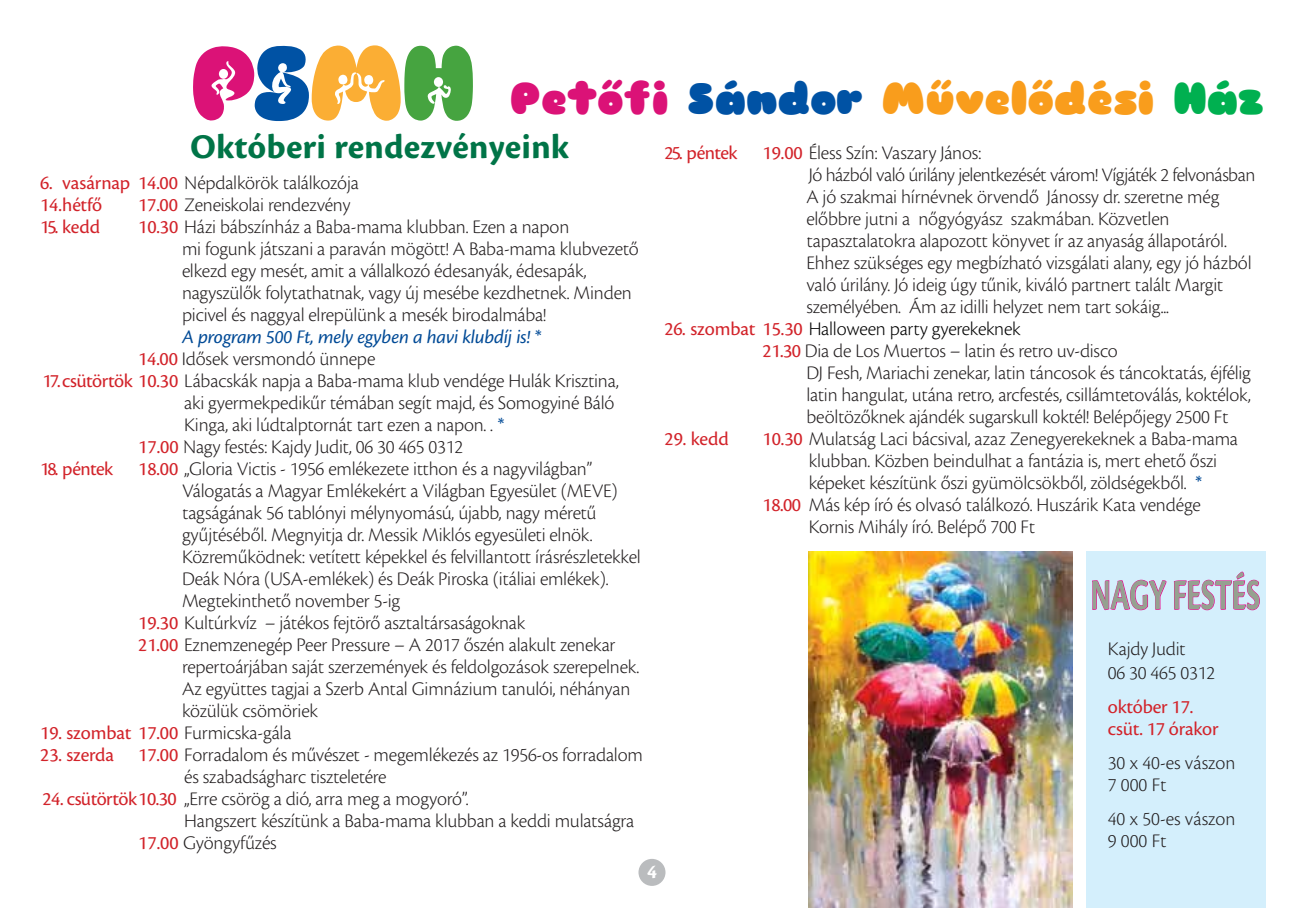
<style>
.page{position:relative;width:1304px;height:908px;background:#fff}
.page>*{position:absolute;margin:0;border:0;box-sizing:border-box;transform-origin:0 0}
.t1{font:700 45px "Cronos Pro";color:#95a190;scale:.67 1}
.t2{font:44px "Sniglet H";color:#f99d1c}
.t3{font:36px "Cronos Pro Bold Capt";color:#007447}
.t4{font:300 20px/22px "Cronos Pro";letter-spacing:-.01em;color:#231f20}
.t5{font:20px/22px "Cronos Pro";letter-spacing:-.01em;color:#d2232a}
.t6{font:italic 20px "Cronos Pro";letter-spacing:-.01em;color:#004a96}
.t7{font:300 20px "Cronos Pro";letter-spacing:-.01em;color:#000}
.t8{font:20px "Cronos Pro";letter-spacing:-.03em;color:#d2232a}
.t9{font:700 20px "Cronos Pro";color:#fff}
.s1{color:#db1277}
.s2{color:#0052a4}
.s3{color:#00b050}
.s4{font-weight:300;color:#231f20}
.s5{font-weight:400;color:#d2232a}
.s6{font-weight:400;font-style:italic;color:#004a96}
</style>
<div class="page">
<div style="left:638px;top:858px;width:27px;height:27px;background:#babcbe;border-radius:50%"></div>
<svg style="left:193px;top:45px;width:280px;height:76px"></svg>
<img style="left:808px;top:551px;width:265px;height:356px">
<div style="left:1086px;top:551px;width:179px;height:356px;background:#d4effc"></div>
<svg style="left:1092px;top:579px;width:75px;height:31px"></svg>
<svg style="left:1173px;top:571px;width:87px;height:39px"></svg>
<h2 class="t2" style="left:509px;top:71px;width:757px"><span class="s1">Petőfi</span> <span class="s2">Sándor</span> Művelődési <span class="s3">Ház</span></h2>
<h3 class="t3" style="left:190px;top:126px;width:380px">Októberi rendezvényeink</h3>
<p class="t5" style="left:40px;top:171px;width:320px">6. vasárnap 14.00 <span class="s4">Népdalkörök találkozója<br></span>14.hétfő</p>
<p class="t4" style="left:138px;top:193px;width:214px"><span class="s5">17.00</span> Zeneiskolai rendezvény</p>
<p class="t5" style="left:40px;top:215px;width:61px">15. kedd</p>
<p class="t4" style="left:182px;top:215px;width:458px;text-indent:-44px"><span class="s5">10.30</span> Házi bábszínház a Baba-mama klubban. Ezen a napon<br>mi fogunk játszani a paraván mögött! A Baba-mama klubvezető elkezd egy mesét, amit a vállalkozó édesanyák, édesapák, nagyszülők folytathatnak, vagy új mesébe kezdhetnek. Minden picivel és naggyal elrepülünk a mesék birodalmába!</p>
<p class="t6" style="left:182px;top:325px;width:361px">A program 500 Ft, mely egyben a havi klubdíj is! *</p>
<p class="t4" style="left:138px;top:347px;width:239px"><span class="s5">14.00</span> Idősek versmondó ünnepe</p>
<p class="t4" style="left:42px;top:369px;width:578px"><span class="s5">17.csütörtök 10.30</span> Lábacskák napja a Baba-mama klub vendége Hulák Krisztina,</p>
<p class="t4" style="left:184px;top:391px;width:432px">aki gyermekpedikűr témában segít majd, és Somogyiné Báló</p>
<p class="t4" style="left:184px;top:413px;width:321px">Kinga, aki lúdtalptornát tart ezen a napon. . <span class="s6">*</span></p>
<p class="t4" style="left:138px;top:435px;width:326px"><span class="s5">17.00</span> Nagy festés: Kajdy Judit, 06 30 465 0312</p>
<p class="t8" style="left:40px;top:457px;width:74px">18. péntek</p>
<p class="t4" style="left:138px;top:457px;width:455px"><span class="s5">18.00</span> „Gloria Victis - 1956 emlékezete itthon és a nagyvilágban”</p>
<p class="t4" style="left:182px;top:479px;width:437px">Válogatás a Magyar Emlékekért a Világban Egyesület (MEVE)</p>
<p class="t4" style="left:182px;top:501px;width:416px">tagságának 56 tablónyi mélynyomású, újabb, nagy méretű</p>
<p class="t4" style="left:182px;top:523px;width:412px">gyűjtéséből. Megnyitja dr. Messik Miklós egyesületi elnök.</p>
<p class="t4" style="left:182px;top:545px;width:460px">Közreműködnek: vetített képekkel és felvillantott írásrészletekkel</p>
<p class="t4" style="left:182px;top:567px;width:428px">Deák Nóra (USA-emlékek) és Deák Piroska (itáliai emlékek).</p>
<p class="t4" style="left:182px;top:589px;width:220px">Megtekinthető november 5-ig</p>
<p class="t4" style="left:138px;top:611px;width:389px"><span class="s5">19.30</span> Kultúrkvíz – játékos fejtörő asztaltársaságoknak</p>
<p class="t4" style="left:138px;top:633px;width:479px"><span class="s5">21.00</span> Eznemzenegép Peer Pressure – A 2017 őszén alakult zenekar</p>
<p class="t4" style="left:182px;top:655px;width:459px">repertoárjában saját szerzemények és feldolgozások szerepelnek.</p>
<p class="t4" style="left:182px;top:677px;width:450px">Az együttes tagjai a Szerb Antal Gimnázium tanulói, néhányan</p>
<p class="t4" style="left:182px;top:699px;width:138px">közülük csömöriek</p>
<p class="t5" style="left:40px;top:721px;width:253px">19. szombat 17.00 <span class="s4">Furmicska-gála</span></p>
<p class="t4" style="left:184px;top:743px;width:460px;text-indent:-144px"><span class="s5">23. szerda 17.00</span> Forradalom és művészet - megemlékezés az 1956-os forradalom és szabadságharc tiszteletére</p>
<p class="t4" style="left:42px;top:787px;width:428px"><span class="s5">24. csütörtök10.30</span> „Erre csörög a dió, arra meg a mogyoró”.</p>
<p class="t4" style="left:184px;top:809px;width:452px">Hangszert készítünk a Baba-mama klubban a keddi mulatságra</p>
<p class="t4" style="left:138px;top:831px;width:140px"><span class="s5">17.00</span> Gyöngyfűzés</p>
<p class="t9" style="left:647px;top:859px;width:11px">4</p>
<p class="t8" style="left:665px;top:141px;width:74px">25. péntek</p>
<p class="t4" style="left:806px;top:141px;width:450px;text-indent:-44px"><span class="s5">19.00</span> Éless Szín: Vaszary János:<br>Jó házból való úrilány jelentkezését várom! Vígjáték 2 felvonásban A jó szakmai hírnévnek örvendő Jánossy dr. szeretne még előbbre jutni a nőgyógyász szakmában. Közvetlen tapasztalatokra alapozott könyvet ír az anyaság állapotáról.<br>Ehhez szükséges egy megbízható vizsgálati alany, egy jó házból való úrilány. Jó ideig úgy tűnik, kiváló partnert talált Margit személyében. Ám az idilli helyzet nem tart sokáig...</p>
<p class="t7" style="left:665px;top:317px;width:358px"><span class="s5">26. szombat 15.30</span> Halloween party gyerekeknek</p>
<p class="t4" style="left:763px;top:339px;width:357px"><span class="s5">21.30</span> Dia de Los Muertos – latin és retro uv-disco</p>
<p class="t4" style="left:806px;top:361px;width:446px">DJ Fesh, Mariachi zenekar, latin táncosok és táncoktatás, éjfélig</p>
<p class="t4" style="left:806px;top:383px;width:446px">latin hangulat, utána retro, arcfestés, csillámtetoválás, koktélok,</p>
<p class="t4" style="left:806px;top:405px;width:424px">beöltözőknek ajándék sugarskull koktél! Belépőjegy 2500 Ft</p>
<p class="t5" style="left:665px;top:427px;width:66px">29. kedd</p>
<p class="t4" style="left:763px;top:427px;width:477px"><span class="s5">10.30</span> Mulatság Laci bácsival, azaz Zenegyerekeknek a Baba-mama</p>
<p class="t4" style="left:809px;top:449px;width:410px">klubban. Közben beindulhat a fantázia is, mert ehető őszi</p>
<p class="t4" style="left:809px;top:471px;width:394px">képeket készítünk őszi gyümölcsökből, zöldségekből. <span class="s6">*</span></p>
<p class="t4" style="left:763px;top:493px;width:440px"><span class="s5">18.00</span> Más kép író és olvasó találkozó. Huszárik Kata vendége</p>
<p class="t4" style="left:809px;top:515px;width:228px">Kornis Mihály író. Belépő 700 Ft</p>
<h1 class="t1" style="left:1091px;top:569px;width:254px">NAGY FESTÉS</h1>
<p class="t4" style="left:1108px;top:636px;width:109px;line-height:24px">Kajdy Judit<br>06 30 465 0312</p>
<p class="t5" style="left:1108px;top:695px;width:112px">október 17. csüt. 17 órakor</p>
<p class="t4" style="left:1108px;top:751px;width:129px">30 x 40-es vászon<br>7 000 Ft</p>
<p class="t4" style="left:1108px;top:807px;width:129px">40 x 50-es vászon<br>9 000 Ft</p>
</div>
